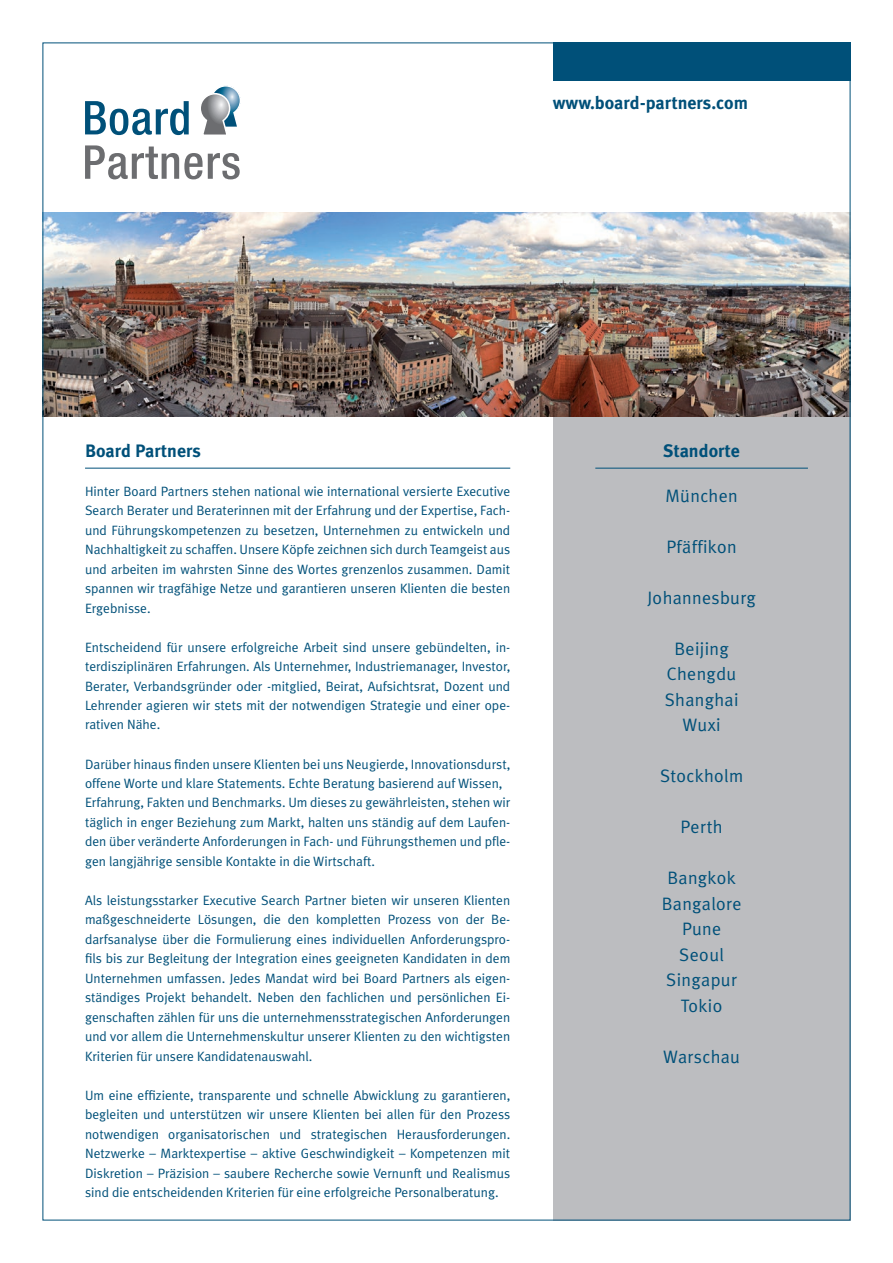
<style>
.page{position:relative;width:893px;height:1263px;background:#fff}
.page>*{position:absolute;margin:0;border:0;box-sizing:border-box;transform-origin:0 0}
.t1{font:18px/25.5px "Meta Plus Normal";letter-spacing:.02em;color:#005079;text-align:center}
.t2{font:700 18px "Meta Plus";color:#005079}
.t3{font:13.5px/19.5px "Meta Plus Normal";color:#005079;text-align:justify}
</style>
<div class="page">
<div style="left:553px;top:391px;width:297px;height:829px;background:#bcbdc0"></div>
<div style="left:553px;top:43px;width:297px;height:38px;background:#005079"></div>
<hr style="left:85px;top:468px;width:425px;height:1px;background:#005079">
<hr style="left:595px;top:468px;width:213px;height:1px;background:#005079">
<svg style="left:201px;top:85px;width:40px;height:50px"></svg>
<svg style="left:85px;top:145px;width:155px;height:34px"></svg>
<svg style="left:85px;top:101px;width:104px;height:34px"></svg>
<img style="left:45px;top:213px;width:803px;height:204px">
<h1 class="t2" style="left:553px;top:93px;width:197px">www.board-partners.com</h1>
<h1 class="t2" style="left:85px;top:440px;width:117px">Board Partners</h1>
<p class="t3" style="left:85px;top:481px;width:427px">Hinter Board Partners stehen national wie international versierte Executive Search Berater und Beraterinnen mit der Erfahrung und der Expertise, Fach&shy;und Führungskompetenzen zu besetzen, Unternehmen zu entwickeln und Nachhaltigkeit zu schaffen. Unsere Köpfe zeichnen sich durch Teamgeist aus und arbeiten im wahrsten Sinne des Wortes grenzenlos zusammen. Damit spannen wir tragfähige Netze und garantieren unseren Klienten die besten Ergebnisse.</p>
<p class="t3" style="left:85px;top:637px;width:427px">Entscheidend für unsere erfolgreiche Arbeit sind unsere gebündelten, in&shy;terdisziplinären Erfahrungen. Als Unternehmer, Industriemanager, Investor, Berater, Verbandsgründer oder -mitglied, Beirat, Aufsichtsrat, Dozent und Lehrender agieren wir stets mit der notwendigen Strategie und einer ope&shy;rativen Nähe.</p>
<p class="t3" style="left:85px;top:754px;width:427px;text-align:left">Darüber hinaus finden unsere Klienten bei uns Neugierde, Innovationsdurst, offene Worte und klare Statements. Echte Beratung basierend auf Wissen, Erfahrung, Fakten und Benchmarks. Um dieses zu gewährleisten, stehen wir täglich in enger Beziehung zum Markt, halten uns ständig auf dem Laufen&shy;den über veränderte Anforderungen in Fach- und Führungsthemen und pfle&shy;gen langjährige sensible Kontakte in die Wirtschaft.</p>
<p class="t3" style="left:85px;top:890px;width:427px">Als leistungsstarker Executive Search Partner bieten wir unseren Klienten maßgeschneiderte Lösungen, die den kompletten Prozess von der Be&shy;darfsanalyse über die Formulierung eines individuellen Anforderungspro&shy;fils bis zur Begleitung der Integration eines geeigneten Kandidaten in dem Unternehmen umfassen. Jedes Mandat wird bei Board Partners als eigen&shy;ständiges Projekt behandelt. Neben den fachlichen und persönlichen Ei&shy;genschaften zählen für uns die unternehmensstrategischen Anforderungen und vor allem die Unternehmenskultur unserer Klienten zu den wichtigsten Kriterien für unsere Kandidatenauswahl.</p>
<p class="t3" style="left:85px;top:1085px;width:427px">Um eine effiziente, transparente und schnelle Abwicklung zu garantieren, begleiten und unterstützen wir unsere Klienten bei allen für den Prozess notwendigen organisatorischen und strategischen Herausforderungen.<br>Netzwerke – Marktexpertise – aktive Geschwindigkeit – Kompetenzen mit Diskretion – Präzision – saubere Recherche sowie Vernunft und Realismus sind die entscheidenden Kriterien für eine erfolgreiche Personalberatung.</p>
<h1 class="t2" style="left:663px;top:440px;width:78px">Standorte</h1>
<h1 class="t1" style="left:665px;top:482px;width:74px">München</h1>
<h1 class="t1" style="left:666px;top:533px;width:72px">Pfäffikon</h1>
<h1 class="t1" style="left:647px;top:584px;width:110px">Johannesburg</h1>
<h1 class="t1" style="left:665px;top:635px;width:75px">Beijing<br>Chengdu<br>Shanghai<br>Wuxi</h1>
<h1 class="t1" style="left:660px;top:763px;width:85px">Stockholm</h1>
<h1 class="t1" style="left:681px;top:814px;width:44px">Perth</h1>
<h1 class="t1" style="left:662px;top:865px;width:81px">Bangkok<br>Bangalore<br>Pune<br>Seoul<br>Singapur<br>Tokio</h1>
<h1 class="t1" style="left:663px;top:1043px;width:78px">Warschau</h1>
</div>
